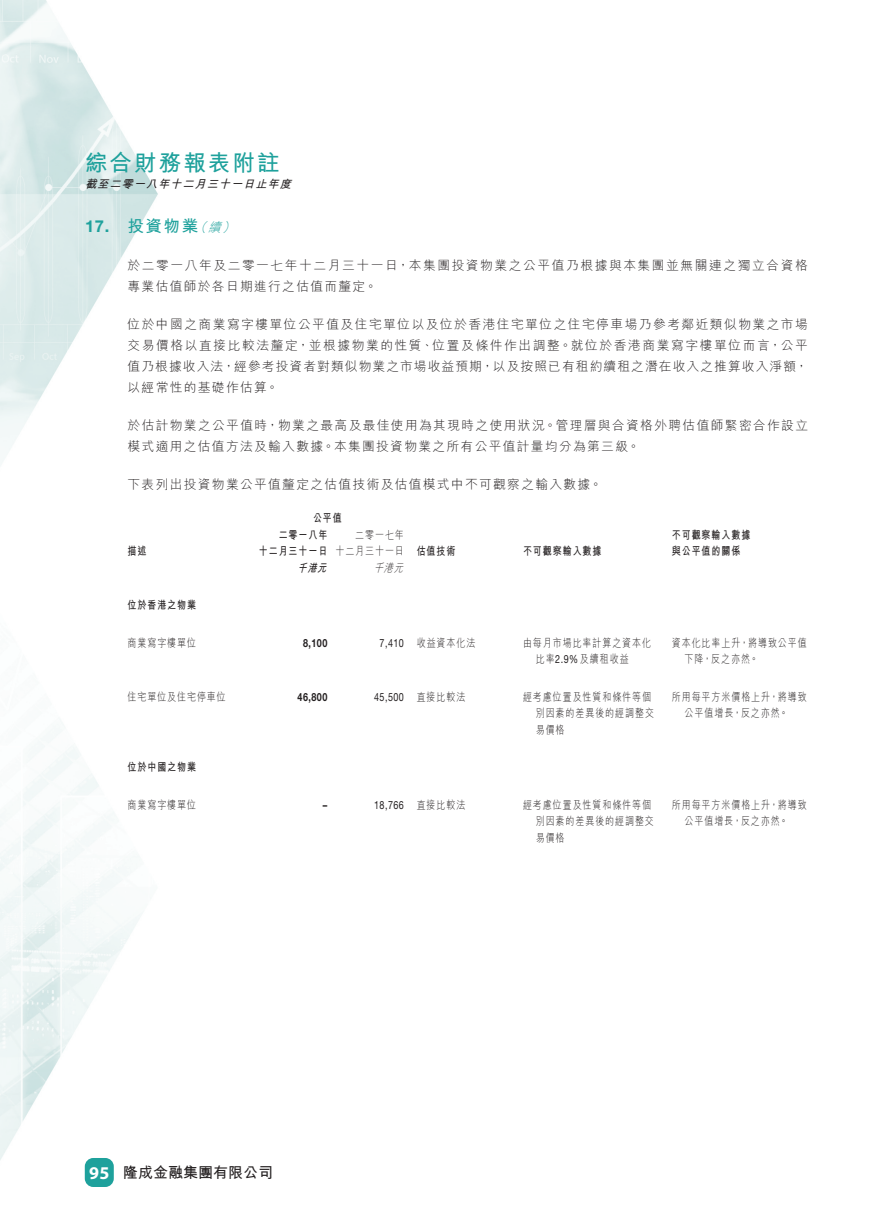
<style>
.page{position:relative;width:893px;height:1212px;background:#fff}
.page>*{position:absolute;margin:0;border:0;box-sizing:border-box;transform-origin:0 0}
.t1{font:700 22.5px "M Hei HK";letter-spacing:.09em;color:#1ea19c}
.t2{font:700 18px "Myriad Pro";color:#fff}
.t3{font:700 16.5px "M Hei HK";color:#1ea19c}
.t4{font:700 16.5px "Helvetica Neue LT Std";color:#1ea19c}
.t5{font:700 15px "M Hei HK";color:#231f20}
.t6{font:300 12.75px/21px "M Hei HK";letter-spacing:.105em;color:#231f20}
.t7{font:italic 300 12.75px "M Hei HK";color:#1ea19c}
.t8{font:300 11.25px/16.5px "M Hei HK";letter-spacing:.105em;color:#231f20;scale:.8 1}
.t9{font:700 11.25px/16.5px "M Hei HK";letter-spacing:.105em;color:#231f20;scale:.8 1}
.t10{font:italic 700 11.25px "M Hei HK";color:#231f20}
.t11{font:11.25px "Helvetica Neue LT Std";letter-spacing:.055em;color:#231f20;scale:.8 1}
.t12{font:700 11.25px "Helvetica Neue LT Std";letter-spacing:.055em;color:#231f20;scale:.8 1}
.t13{font:italic 300 11.25px "M Hei HK";color:#231f20;scale:.8 1}
.t14{font:italic 700 11.25px "M Hei HK";color:#231f20;scale:.8 1}
.s1{font-family:"Helvetica Neue LT Std";font-weight:400}
</style>
<div class="page">
<img style="left:0;top:0;width:158px;height:1187px">
<div style="left:85px;top:1158px;width:29px;height:29px;background:#1ea19c;border-radius:9px"></div>
<h1 class="t1" style="left:85px;top:146px;width:196px">綜合財務報表附註</h1>
<p class="t10" style="left:85px;top:176px;width:211px">截至二零一八年十二月三十一日止年度</p>
<p class="t4" style="left:85px;top:215px;width:26px">17.</p>
<p class="t3" style="left:128px;top:214px;width:72px">投資物業</p>
<p class="t7" style="left:194px;top:220px;width:32px">（續</p>
<p class="t7" style="left:222px;top:220px;width:18px">(</p>
<p class="t6" style="left:128px;top:254px;width:682px">於二零一八年及二零一七年十二月三十一日，本集團投資物業之公平值乃根據與本集團並無關連之獨立合資格專業估值師於各日期進行之估值而釐定。</p>
<p class="t6" style="left:128px;top:313px;width:682px;text-align:justify">位於中國之商業寫字樓單位公平值及住宅單位以及位於香港住宅單位之住宅停車場乃參考鄰近類似物業之市場交易價格以直接比較法釐定，並根據物業的性質、位置及條件作出調整。就位於香港商業寫字樓單位而言，公平值乃根據收入法，經參考投資者對類似物業之市場收益預期，以及按照已有租約續租之潛在收入之推算收入淨額，以經常性的基礎作估算。</p>
<p class="t6" style="left:128px;top:414px;width:682px">於估計物業之公平值時，物業之最高及最佳使用為其現時之使用狀況。管理層與合資格外聘估值師緊密合作設立模式適用之估值方法及輸入數據。本集團投資物業之所有公平值計量均分為第三級。</p>
<p class="t6" style="left:128px;top:473px;width:476px">下表列出投資物業公平值釐定之估值技術及估值模式中不可觀察之輸入數據。</p>
<p class="t9" style="left:128px;top:542px;width:25px">描述</p>
<p class="t9" style="left:128px;top:596px;width:87px">位於香港之物業</p>
<p class="t8" style="left:128px;top:634px;width:87px">商業寫字樓單位</p>
<p class="t8" style="left:128px;top:688px;width:124px">住宅單位及住宅停車位</p>
<p class="t9" style="left:128px;top:758px;width:87px">位於中國之物業</p>
<p class="t8" style="left:128px;top:796px;width:87px">商業寫字樓單位</p>
<p class="t9" style="left:313px;top:509px;width:38px">公平值</p>
<p class="t9" style="left:259px;top:525px;width:87px;text-align:right">二零一八年<br>十二月三十一日</p>
<p class="t8" style="left:335px;top:526px;width:87px;text-align:right">二零一七年<br>十二月三十一日</p>
<p class="t13" style="left:374px;top:562px;width:41px">千港元</p>
<p class="t14" style="left:297px;top:560px;width:42px">千港元</p>
<p class="t9" style="left:417px;top:542px;width:50px">估值技術</p>
<p class="t12" style="left:303px;top:636px;width:32px">8,100</p>
<p class="t12" style="left:298px;top:690px;width:39px">46,800</p>
<p class="t11" style="left:380px;top:636px;width:32px">7,410</p>
<p class="t8" style="left:417px;top:634px;width:75px">收益資本化法</p>
<p class="t11" style="left:374px;top:690px;width:39px">45,500</p>
<p class="t8" style="left:417px;top:688px;width:62px">直接比較法</p>
<p class="t12" style="left:323px;top:798px;width:7px">–</p>
<p class="t11" style="left:374px;top:798px;width:39px">18,766</p>
<p class="t8" style="left:417px;top:796px;width:62px">直接比較法</p>
<p class="t9" style="left:523px;top:542px;width:100px">不可觀察輸入數據</p>
<p class="t9" style="left:672px;top:525px;width:100px">不可觀察輸入數據與公平值的關係</p>
<p class="t8" style="left:523px;top:634px;width:162px">由每月市場比率計算之資本化</p>
<p class="t8" style="left:536px;top:651px;width:118px">比率<span class="s1">2.9%</span>及續租收益</p>
<p class="t8" style="left:523px;top:688px;width:162px">經考慮位置及性質和條件等個</p>
<p class="t8" style="left:536px;top:705px;width:149px">別因素的差異後的經調整交易價格</p>
<p class="t8" style="left:685px;top:634px;width:154px;text-indent:-13px">資本化比率上升，將導致公平值下降，反之亦然。</p>
<p class="t8" style="left:672px;top:688px;width:170px;text-align:center">所用每平方米價格上升，將導致公平值增長，反之亦然。</p>
<p class="t8" style="left:523px;top:796px;width:162px">經考慮位置及性質和條件等個</p>
<p class="t8" style="left:536px;top:813px;width:149px">別因素的差異後的經調整交易價格</p>
<p class="t8" style="left:672px;top:796px;width:170px;text-align:center">所用每平方米價格上升，將導致公平值增長，反之亦然。</p>
<h2 class="t2" style="left:89px;top:1161px;width:22px">95</h2>
<p class="t5" style="left:123px;top:1161px;width:151px">隆成金融集團有限公司</p>
</div>
